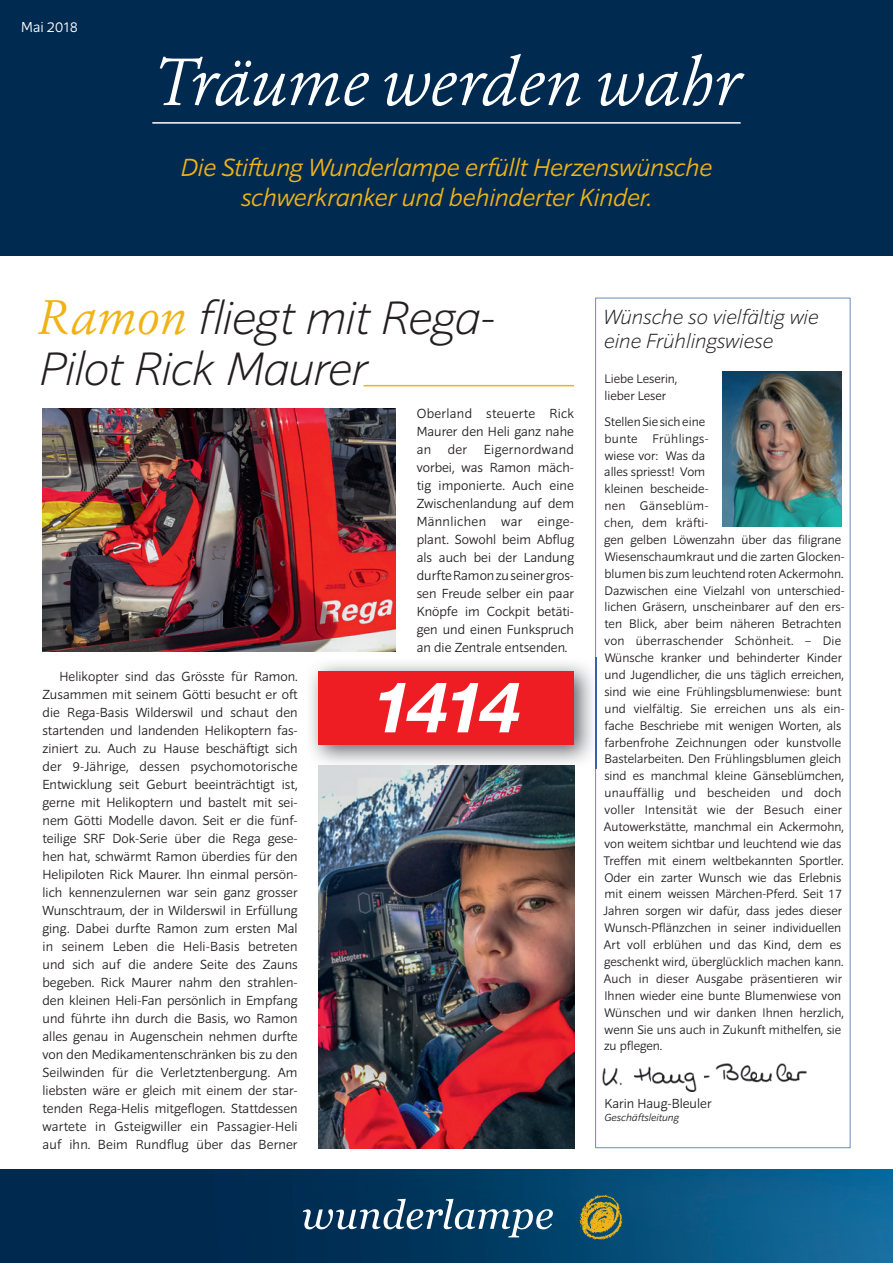
<style>
.page{position:relative;width:893px;height:1263px;background:#fff}
.page>*{position:absolute;margin:0;border:0;box-sizing:border-box;transform-origin:0 0}
.t1{font:italic 700 70.5px "Helvetica Neue";color:#fff}
.t2{font:italic 300 66px "Erato";letter-spacing:-.015em;color:#fff}
.t3{font:italic 200 48px/51px "Sonus";letter-spacing:-.02em;color:#231f20}
.t4{font:italic 300 25.35px/30.5px "Sonus";letter-spacing:-.01em;color:#f0b316;text-align:center}
.t5{font:italic 200 21px/24px "Sonus";color:#231f20}
.t6{font:300 14.85px "Sonus";letter-spacing:-.01em;color:#fff}
.t7{font:300 13.5px/18px "Sonus";color:#231f20;text-align:justify}
.t8{font:300 12.75px/17px "Sonus";color:#231f20}
.t9{font:italic 300 10.5px "Sonus";color:#231f20}
.s1{font-family:"Erato";font-weight:300;color:#f0b316}
</style>
<div class="page">
<img style="left:0;top:1169px;width:893px;height:94px">
<div style="left:0;top:0;width:893px;height:255px;background:#002a50"></div>
<hr style="left:152px;top:122px;width:589px;height:2px;background:#fff">
<svg style="left:303px;top:1199px;width:250px;height:38px"></svg>
<img style="left:579px;top:1195px;width:43px;height:44px">
<svg style="left:595px;top:298px;width:255px;height:850px"></svg>
<hr style="left:364px;top:385px;width:210px;height:1px;background:#f0b316">
<img style="left:599px;top:1063px;width:211px;height:29px">
<img style="left:723px;top:372px;width:119px;height:155px">
<img style="left:43px;top:408px;width:352px;height:244px">
<img style="left:319px;top:768px;width:255px;height:380px">
<img style="left:310px;top:658px;width:288px;height:110px">
<img style="left:595px;top:658px;width:1px;height:110px">
<div style="left:319px;top:671px;width:255px;height:73px;background:#ee1d23"></div>
<p class="t6" style="left:21px;top:18px;width:58px">Mai 2018</p>
<h2 class="t2" style="left:152px;top:39px;width:590px">Träume werden wahr</h2>
<h3 class="t4" style="left:181px;top:152px;width:533px">Die Stiftung Wunderlampe erfüllt Herzenswünsche schwerkranker und behinderter Kinder.</h3>
<h3 class="t3" style="left:37px;top:292px;width:459px"><span class="s1">Ramon</span> fliegt mit Rega-<br>Pilot Rick Maurer</h3>
<h3 class="t5" style="left:603px;top:305px;width:217px">Wünsche so vielfältig wie eine Frühlingswiese</h3>
<p class="t8" style="left:604px;top:370px;width:74px">Liebe Leserin, lieber Leser</p>
<p class="t8" style="left:603px;top:413px;width:243px">Stellen Sie sich eine<br>bunte Frühlings-<br>wiese vor: Was da<br>alles spriesst! Vom<br>kleinen bescheide-<br>nen Gänseblüm-<br>chen, dem kräfti-<br>gen gelben Löwenzahn über das filigrane Wiesenschaumkraut und die zarten Glocken&shy;blumen bis zum leuchtend roten Ackermohn.<br>Dazwischen eine Vielzahl von unterschied&shy;lichen Gräsern, unscheinbarer auf den ers&shy;ten Blick, aber beim näheren Betrachten von überraschender Schönheit. – Die Wünsche kranker und behinderter Kinder und Jugendlicher, die uns täglich erreichen, sind wie eine Frühlingsblumenwiese: bunt und vielfältig. Sie erreichen uns als ein&shy;fache Beschriebe mit wenigen Worten, als farbenfrohe Zeichnungen oder kunstvolle Bastelarbeiten. Den Frühlingsblumen gleich sind es manchmal kleine Gänseblümchen, unauffällig und bescheiden und doch voller Intensität wie der Besuch einer Autowerkstätte, manchmal ein Ackermohn, von weitem sichtbar und leuchtend wie das Treffen mit einem weltbekannten Sportler.<br>Oder ein zarter Wunsch wie das Erlebnis mit einem weissen Märchen-Pferd. Seit 17<br>Jahren sorgen wir dafür, dass jedes dieser Wunsch-Pflänzchen in seiner individuellen Art voll erblühen und das Kind, dem es geschenkt wird, überglücklich machen kann.<br>Auch in dieser Ausgabe präsentieren wir Ihnen wieder eine bunte Blumenwiese von Wünschen und wir danken Ihnen herzlich, wenn Sie uns auch in Zukunft mithelfen, sie zu pflegen.</p>
<p class="t7" style="left:417px;top:404px;width:159px">Oberland steuerte Rick Maurer den Heli ganz nahe an der Eigernordwand vorbei, was Ramon mäch&shy;tig imponierte. Auch eine Zwischenlandung auf dem Männlichen war einge&shy;plant. Sowohl beim Abflug als auch bei der Landung durfte Ramon zu seiner gros&shy;sen Freude selber ein paar Knöpfe im Cockpit betäti&shy;gen und einen Funkspruch an die Zentrale entsenden.</p>
<h1 class="t1" style="left:372px;top:664px;width:150px">1414</h1>
<p class="t7" style="left:43px;top:667px;width:257px;text-indent:17px">Helikopter sind das Grösste für Ramon.<br>Zusammen mit seinem Götti besucht er oft die Rega-Basis Wilderswil und schaut den startenden und landenden Helikoptern fas&shy;ziniert zu. Auch zu Hause beschäftigt sich der 9-Jährige, dessen psychomotorische Entwicklung seit Geburt beeinträchtigt ist, gerne mit Helikoptern und bastelt mit sei&shy;nem Götti Modelle davon. Seit er die fünf&shy;teilige SRF Dok-Serie über die Rega gese&shy;hen hat, schwärmt Ramon überdies für den Helipiloten Rick Maurer. Ihn einmal persön&shy;lich kennenzulernen war sein ganz grosser Wunschtraum, der in Wilderswil in Erfüllung ging. Dabei durfte Ramon zum ersten Mal in seinem Leben die Heli-Basis betreten und sich auf die andere Seite des Zauns begeben. Rick Maurer nahm den strahlen&shy;den kleinen Heli-Fan persönlich in Empfang und führte ihn durch die Basis, wo Ramon alles genau in Augenschein nehmen durfte von den Medikamentenschränken bis zu den Seilwinden für die Verletztenbergung. Am liebsten wäre er gleich mit einem der star&shy;tenden Rega-Helis mitgeflogen. Stattdessen wartete in Gsteigwiller ein Passagier-Heli auf ihn. Beim Rundflug über das Berner</p>
<p class="t7" style="left:604px;top:1094px;width:109px">Karin Haug-Bleuler</p>
<p class="t9" style="left:604px;top:1111px;width:76px">Geschäftsleitung</p>
</div>
